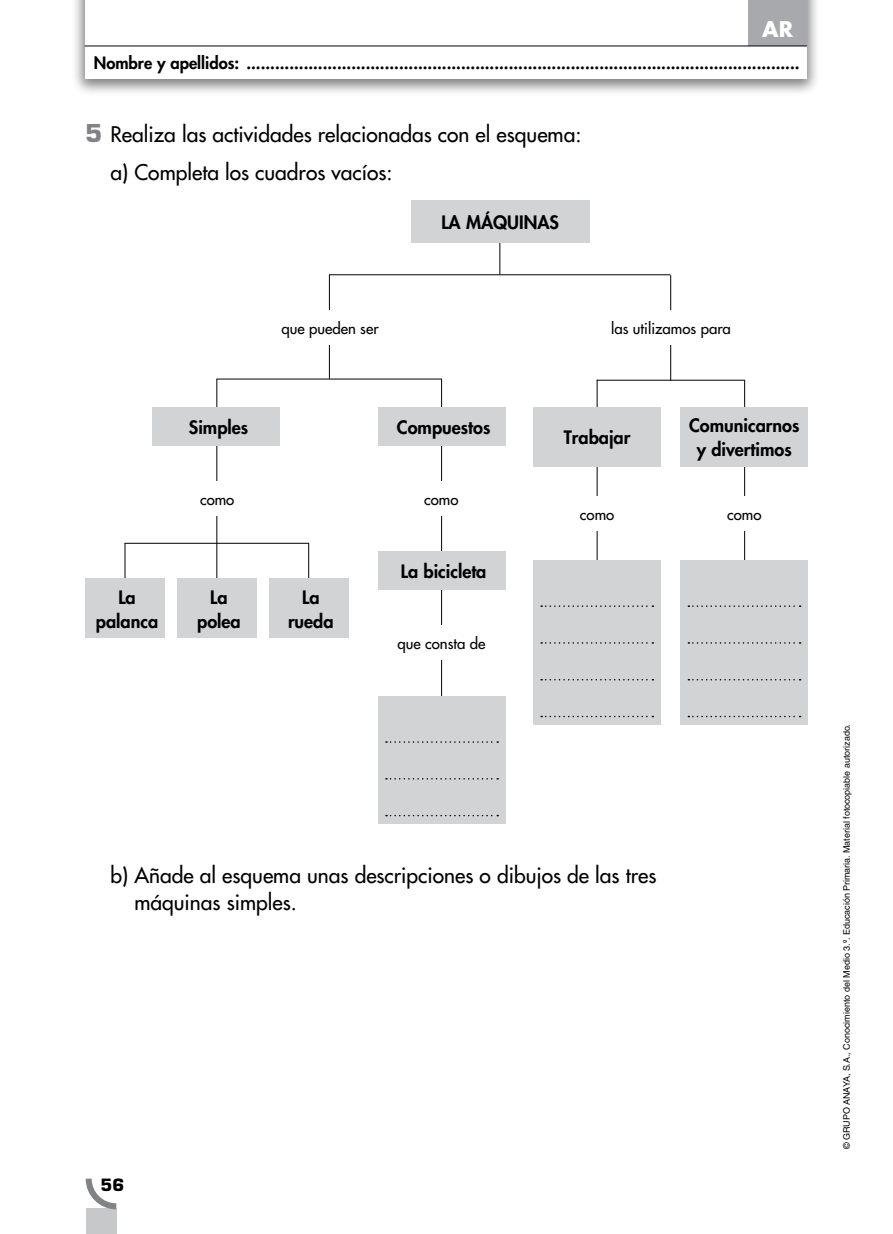
<style>
.page{position:relative;width:893px;height:1234px;background:#fff}
.page>*{position:absolute;margin:0;border:0;box-sizing:border-box;transform-origin:0 0}
.texto_general{font:500 21px/27px "Futura Std";color:#000}
.t1{font:700 21px "Futura Std";color:#fff}
.ENUNCIADOS{font:800 18px/24px "Futura Std";color:#000;text-align:center}
.t2{font:800 16.5px "Futura Std";color:#000}
.t3{font:700 16.5px "Eurostile LT Std";color:#000}
.ENUNCIADOS-2{font:500 15px "Futura Std";color:#000}
.t4{font:9px "Helvetica LT Std";color:#000}
.s1{font-family:"Eurostile LT Std";font-weight:700;font-size:24px;color:#808285}
</style>
<div class="page">
<div style="left:86px;top:1208px;width:31px;height:25px;background:#c7c8ca"></div>
<svg style="left:85px;top:1178px;width:32px;height:32px"></svg>
<div style="left:70px;top:0;width:751px;height:97px;background:#000;opacity:.5"></div>
<div style="left:85px;top:0;width:722px;height:79px;background:#fff"></div>
<div style="left:748px;top:0;width:59px;height:46px;background:#a7a9ac"></div>
<hr style="left:85px;top:46px;width:722px;height:1px;background:#000">
<hr style="left:329px;top:274px;width:341px;height:1px;background:#000">
<hr style="left:329px;top:274px;width:1px;height:104px;background:#000">
<hr style="left:125px;top:543px;width:1px;height:46px;background:#000">
<hr style="left:216px;top:378px;width:1px;height:207px;background:#000">
<hr style="left:308px;top:543px;width:1px;height:46px;background:#000">
<div style="left:153px;top:407px;width:127px;height:38px;background:#d1d3d4"></div>
<div style="left:85px;top:578px;width:80px;height:60px;background:#d1d3d4"></div>
<div style="left:177px;top:578px;width:80px;height:60px;background:#d1d3d4"></div>
<div style="left:269px;top:578px;width:80px;height:60px;background:#d1d3d4"></div>
<hr style="left:499px;top:230px;width:1px;height:44px;background:#000">
<div style="left:411px;top:200px;width:178px;height:42px;background:#d1d3d4"></div>
<hr style="left:670px;top:275px;width:1px;height:105px;background:#000">
<hr style="left:597px;top:380px;width:1px;height:326px;background:#000">
<hr style="left:441px;top:379px;width:1px;height:322px;background:#000">
<hr style="left:744px;top:380px;width:1px;height:203px;background:#000">
<hr style="left:597px;top:380px;width:148px;height:1px;background:#000">
<hr style="left:125px;top:543px;width:184px;height:1px;background:#000">
<hr style="left:217px;top:378px;width:225px;height:1px;background:#000">
<div style="left:533px;top:407px;width:128px;height:59px;background:#d1d3d4"></div>
<div style="left:681px;top:407px;width:127px;height:59px;background:#d1d3d4"></div>
<div style="left:533px;top:560px;width:127px;height:164px;background:#d1d3d4"></div>
<svg style="left:541px;top:605px;width:112px;height:1px"></svg>
<svg style="left:541px;top:642px;width:112px;height:1px"></svg>
<svg style="left:541px;top:679px;width:112px;height:1px"></svg>
<svg style="left:541px;top:715px;width:112px;height:2px"></svg>
<div style="left:680px;top:560px;width:128px;height:164px;background:#d1d3d4"></div>
<svg style="left:688px;top:605px;width:113px;height:1px"></svg>
<svg style="left:688px;top:642px;width:113px;height:1px"></svg>
<svg style="left:688px;top:679px;width:113px;height:1px"></svg>
<svg style="left:688px;top:715px;width:113px;height:2px"></svg>
<div style="left:574px;top:311px;width:194px;height:34px;background:#fff"></div>
<div style="left:251px;top:311px;width:159px;height:34px;background:#fff"></div>
<div style="left:533px;top:496px;width:128px;height:34px;background:#fff"></div>
<div style="left:681px;top:496px;width:127px;height:34px;background:#fff"></div>
<div style="left:378px;top:407px;width:127px;height:38px;background:#d1d3d4"></div>
<div style="left:378px;top:551px;width:127px;height:38px;background:#d1d3d4"></div>
<div style="left:378px;top:695px;width:127px;height:128px;background:#d1d3d4"></div>
<svg style="left:386px;top:741px;width:112px;height:1px"></svg>
<svg style="left:386px;top:778px;width:112px;height:1px"></svg>
<svg style="left:386px;top:814px;width:112px;height:2px"></svg>
<div style="left:377px;top:481px;width:128px;height:34px;background:#fff"></div>
<div style="left:377px;top:625px;width:128px;height:34px;background:#fff"></div>
<p class="t1" style="left:762px;top:15px;width:32px">AR</p>
<p class="t2" style="left:94px;top:52px;width:707px">Nombre y apellidos: ....................................................................................................................</p>
<p class="texto_general" style="left:85px;top:121px;width:498px"><span class="s1">5</span> Realiza las actividades relacionadas con el esquema:</p>
<p class="texto_general" style="left:111px;top:159px;width:284px">a) Completa los cuadros vacíos:</p>
<p class="ENUNCIADOS" style="left:441px;top:210px;width:119px">LA MÁQUINAS</p>
<p class="ENUNCIADOS" style="left:189px;top:415px;width:61px">Simples</p>
<p class="ENUNCIADOS-2" style="left:281px;top:319px;width:99px">que pueden ser</p>
<p class="ENUNCIADOS-2" style="left:611px;top:319px;width:121px">las utilizamos para</p>
<p class="ENUNCIADOS" style="left:397px;top:415px;width:95px">Compuestos</p>
<p class="ENUNCIADOS" style="left:564px;top:425px;width:68px">Trabajar</p>
<p class="ENUNCIADOS" style="left:689px;top:413px;width:112px">Comunicarnos y divertimos</p>
<p class="ENUNCIADOS-2" style="left:200px;top:489px;width:36px">como</p>
<p class="ENUNCIADOS-2" style="left:424px;top:489px;width:36px">como</p>
<p class="ENUNCIADOS" style="left:96px;top:585px;width:64px">La palanca</p>
<p class="ENUNCIADOS" style="left:197px;top:585px;width:45px">La polea</p>
<p class="ENUNCIADOS" style="left:288px;top:585px;width:47px">La rueda</p>
<p class="ENUNCIADOS" style="left:401px;top:559px;width:87px">La bicicleta</p>
<p class="ENUNCIADOS-2" style="left:397px;top:634px;width:89px">que consta de</p>
<p class="ENUNCIADOS-2" style="left:580px;top:504px;width:36px">como</p>
<p class="ENUNCIADOS-2" style="left:727px;top:504px;width:36px">como</p>
<p class="texto_general" style="left:134px;top:861px;width:523px;text-indent:-24px">b) Añade al esquema unas descripciones o dibujos de las tres máquinas simples.</p>
<p class="t3" style="left:101px;top:1174px;width:25px">56</p>
<p class="t4" style="left:842px;top:1148px;width:426px;rotate:-90deg">© GRUPO ANAYA, S.A., Conocimiento del Medio 3.º. Educación Primaria. Material fotocopiable autorizado.</p>
</div>
